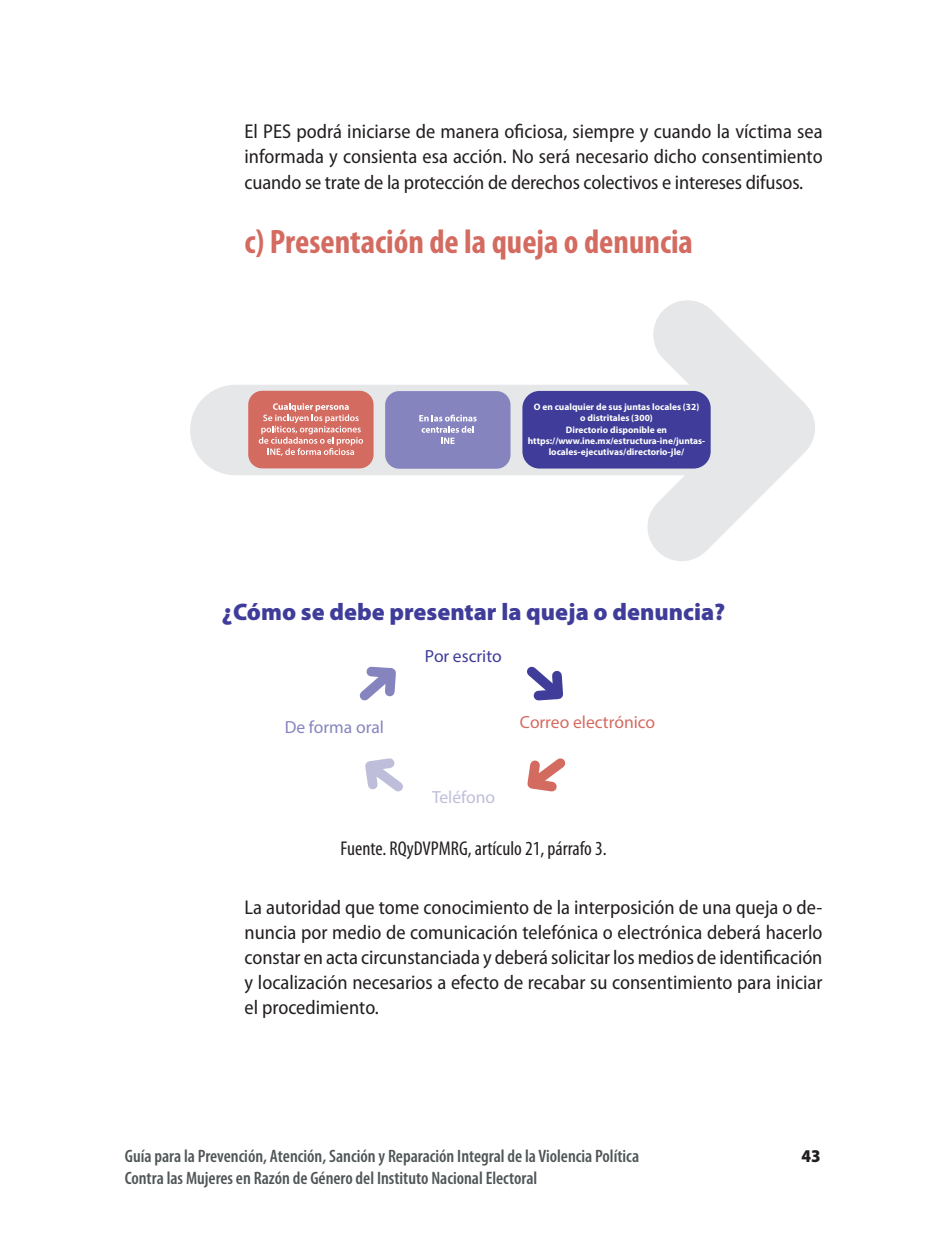
<style>
.page{position:relative;width:936px;height:1248px;background:#fff}
.page>*{position:absolute;margin:0;border:0;box-sizing:border-box;transform-origin:0 0}
.t1{font:700 condensed 34px "Myriad Pro";color:#d46b61}
.Títulos_esquemas{font:900 24px "Myriad Pro";color:#3f3d99}
.Cuerpo_de_texto{font:semi-condensed 20px/25px "Myriad Pro";letter-spacing:-.005em;color:#231f20;text-align:justify}
.Fuentes_esquemas{font:condensed 20px "Myriad Pro";color:#231f20}
.t2{font:600 condensed 18px/21.6px "Myriad Pro";color:#505557}
.t3{font:900 semi-condensed 18px "Myriad Pro";color:#231f20}
.t4{font:17.6px "Myriad Pro";color:#d46b61}
.t5{font:17.6px "Myriad Pro";color:#8684bf}
.t6{font:17.6px "Myriad Pro";color:#3f3d99}
.t7{font:17.6px "Myriad Pro";color:#bfbeda}
.t8{font:700 9.4px/11.2px "Myriad Pro";color:#fff;text-align:center}
</style>
<div class="page">
<div style="left:235px;top:384px;width:521px;height:91px;background:#e6e7e9"></div>
<svg style="left:584px;top:300px;width:231px;height:261px"></svg>
<div style="left:248px;top:391px;width:125px;height:77px;background:#d46b61;border-radius:14px"></div>
<div style="left:385px;top:391px;width:125px;height:77px;background:#8684bf;border-radius:14px"></div>
<div style="left:522px;top:391px;width:188px;height:77px;background:#3f3d99;border-radius:17px"></div>
<svg style="left:259px;top:403px;width:104px;height:53px"></svg>
<svg style="left:419px;top:414px;width:57px;height:30px"></svg>
<svg style="left:527px;top:666px;width:36px;height:35px"></svg>
<svg style="left:527px;top:758px;width:39px;height:34px"></svg>
<svg style="left:365px;top:758px;width:38px;height:34px"></svg>
<svg style="left:359px;top:666px;width:37px;height:35px"></svg>
<p class="Cuerpo_de_texto" style="left:244px;top:119px;width:579px">El PES podrá iniciarse de manera oficiosa, siempre y cuando la víctima sea informada y consienta esa acción. No será necesario dicho consentimiento cuando se trate de la protección de derechos colectivos e intereses difusos.</p>
<h2 class="t1" style="left:244px;top:220px;width:450px">c) Presentación de la queja o denuncia</h2>
<p class="t8" style="left:527px;top:401px;width:179px">O en cualquier de sus juntas locales (32)<br>o distritales (300)<br>Directorio disponible en https://www.ine.mx/estructura-ine/juntas&shy;locales-ejecutivas/directorio-jle/</p>
<p class="Títulos_esquemas" style="left:222px;top:598px;width:505px">¿Cómo se debe presentar la queja o denuncia?</p>
<p class="t6" style="left:425px;top:645px;width:78px">Por escrito</p>
<p class="t5" style="left:285px;top:715px;width:101px">De forma oral</p>
<p class="t4" style="left:520px;top:711px;width:137px">Correo electrónico</p>
<p class="t7" style="left:432px;top:786px;width:65px">Teléfono</p>
<p class="Fuentes_esquemas" style="left:340px;top:835px;width:267px">Fuente. RQyDVPMRG, artículo 21, párrafo 3.</p>
<p class="Cuerpo_de_texto" style="left:244px;top:894px;width:579px">La autoridad que tome conocimiento de la interposición de una queja o de&shy;nuncia por medio de comunicación telefónica o electrónica deberá hacerlo constar en acta circunstanciada y deberá solicitar los medios de identificación y localización necesarios a efecto de recabar su consentimiento para iniciar el procedimiento.</p>
<p class="t2" style="left:125px;top:1145px;width:516px">Guía para la Prevención, Atención, Sanción y Reparación Integral de la Violencia Política<br>Contra las Mujeres en Razón de Género del Instituto Nacional Electoral</p>
<p class="t3" style="left:801px;top:1143px;width:21px">43</p>
</div>
